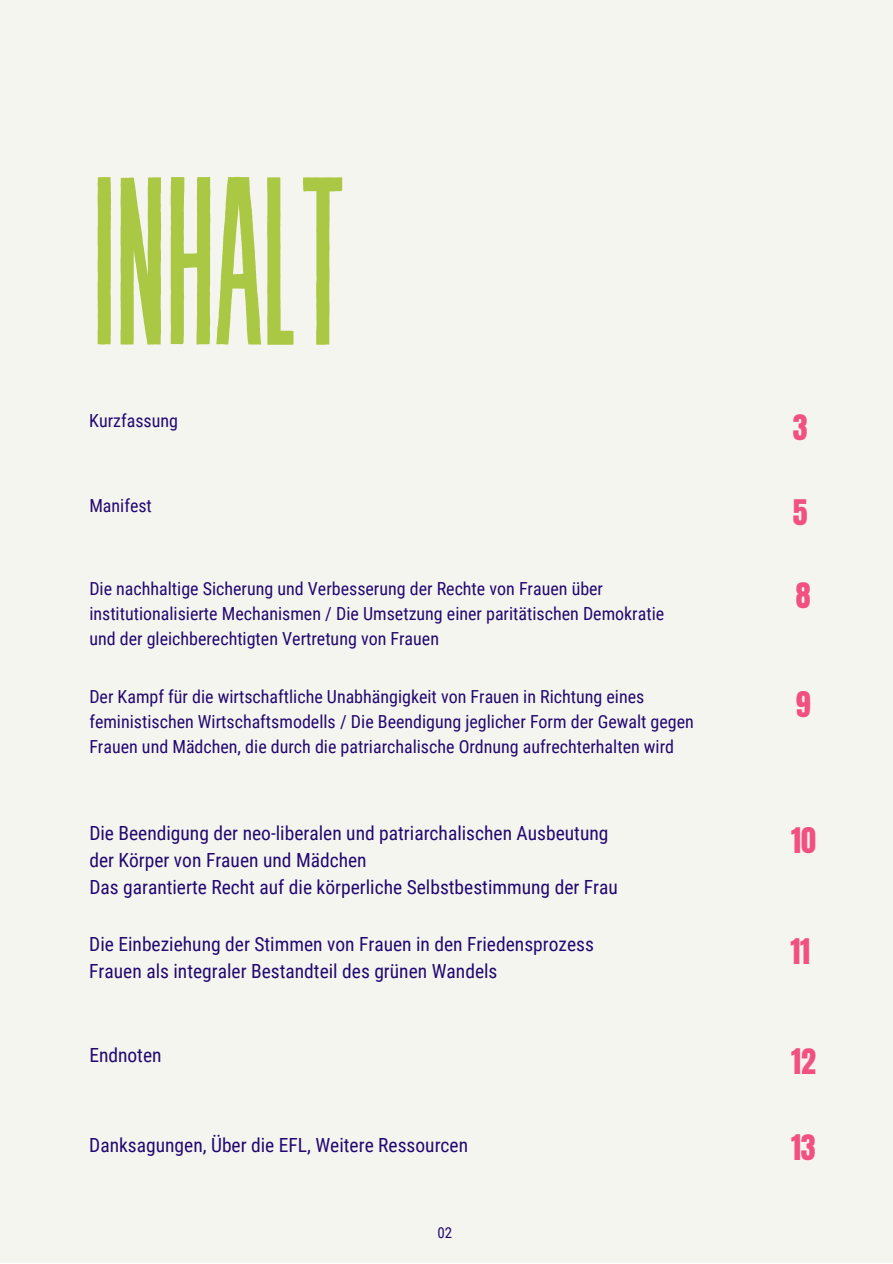
<style>
.page{position:relative;width:893px;height:1264px;background:#fff}
.page>*{position:absolute;margin:0;border:0;box-sizing:border-box;transform-origin:0 0}
.t1{font:238.65px "Revive 80 Tall";letter-spacing:-.03em;color:#aac844}
.t2{font:30px "Anton";color:#f15081}
.t3{font:19.5px/27px "Roboto Condensed";color:#230871}
.t4{font:18px/24.8px "Roboto Condensed";color:#230871}
.t5{font:15px "Roboto Condensed";color:#230871}
</style>
<div class="page">
<div style="left:0;top:0;width:892px;height:1262px;background:#f5f5ef"></div>
<p class="t1" style="left:89px;top:139px;width:263px">INHALT</p>
<p class="t4" style="left:89px;top:408px;width:90px">Kurzfassung</p>
<p class="t2" style="left:792px;top:406px;width:16px">3</p>
<p class="t4" style="left:89px;top:493px;width:64px">Manifest</p>
<p class="t2" style="left:792px;top:491px;width:16px">5</p>
<p class="t4" style="left:89px;top:576px;width:576px">Die nachhaltige Sicherung und Verbesserung der Rechte von Frauen über institutionalisierte Mechanismen / Die Umsetzung einer paritätischen Demokratie und der gleichberechtigten Vertretung von Frauen</p>
<p class="t2" style="left:795px;top:574px;width:16px">8</p>
<p class="t4" style="left:89px;top:685px;width:606px">Der Kampf für die wirtschaftliche Unabhängigkeit von Frauen in Richtung eines feministischen Wirtschaftsmodells / Die Beendigung jeglicher Form der Gewalt gegen<br>Frauen und Mädchen, die durch die patriarchalische Ordnung aufrechterhalten wird</p>
<p class="t2" style="left:795px;top:682px;width:17px">9</p>
<p class="t3" style="left:89px;top:820px;width:520px">Die Beendigung der neo-liberalen und patriarchalischen Ausbeutung der Körper von Frauen und Mädchen</p>
<p class="t3" style="left:89px;top:874px;width:530px">Das garantierte Recht auf die körperliche Selbstbestimmung der Frau</p>
<p class="t2" style="left:791px;top:818px;width:26px">10</p>
<p class="t3" style="left:89px;top:931px;width:506px">Die Einbeziehung der Stimmen von Frauen in den Friedensprozess</p>
<p class="t3" style="left:89px;top:958px;width:409px">Frauen als integraler Bestandteil des grünen Wandels</p>
<p class="t2" style="left:790px;top:929px;width:21px">11</p>
<p class="t3" style="left:89px;top:1041px;width:74px">Endnoten</p>
<p class="t2" style="left:791px;top:1040px;width:26px">12</p>
<p class="t3" style="left:89px;top:1131px;width:380px">Danksagungen, Über die EFL, Weitere Ressourcen</p>
<p class="t2" style="left:791px;top:1125px;width:26px">13</p>
<p class="t5" style="left:437px;top:1223px;width:16px">02</p>
</div>
